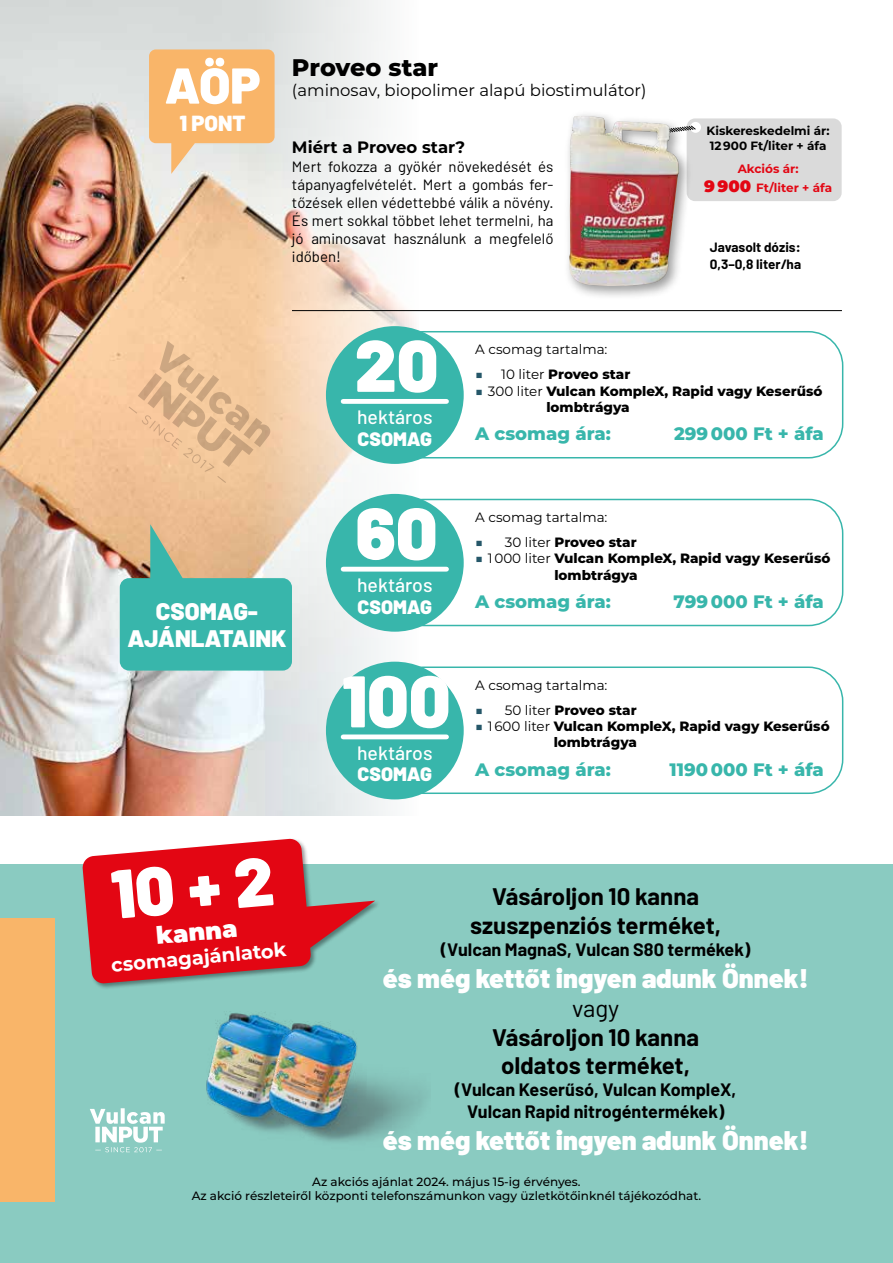
<style>
.page{position:relative;width:893px;height:1263px;background:#fff}
.page>*{position:absolute;margin:0;border:0;box-sizing:border-box;transform-origin:0 0}
.t1{font:900 72.9px "Barlow";color:#fff}
.t2{font:900 68.7px "Barlow";color:#fff}
.t3{font:900 50.25px "Barlow";color:#fff}
.t4{font:900 27px "Barlow";color:#fff}
.t5{font:700 24px/28.8px "Barlow";color:#000;text-align:center}
.t6{font:900 24px/27px "Barlow";color:#fff;text-align:center}
.t7{font:800 24px "Montserrat";letter-spacing:-.005em;color:#000}
.t8{font:900 24px "Montserrat";color:#fff}
.t9{font:24px "Barlow";color:#000}
.t10{font:900 21.9px "Barlow";color:#fff}
.t11{font:500 19.5px "Barlow";color:#fff}
.t12{font:900 19.5px "Barlow";color:#fff}
.t13{font:700 19.5px "Montserrat";color:#fff}
.t14{font:700 18px/21.6px "Barlow";color:#000;text-align:center}
.t15{font:800 18px "Montserrat";color:#38b6ab}
.t16{font:16.5px "Montserrat";color:#000}
.t17{font:700 16.5px "Montserrat";color:#000}
.t18{font:15px/18px "Barlow";color:#000;text-align:justify}
.t19{font:800 13.5px/16.2px "Montserrat";color:#000}
.t20{font:13.5px "Montserrat";color:#000}
.t21{font:700 13.5px/16.5px "Barlow";color:#000}
.t22{font:13.5px "Montserrat";color:#255769}
.t23{font:500 12px/14.4px "Montserrat";color:#000;text-align:center}
.t24{font:700 12px/14.4px "Montserrat";color:#000}
.t25{font:700 12px/19.8px "Montserrat";color:#e30613;text-align:center}
.s1{font-weight:900;font-size:16.5px}
.s2{font-weight:400;color:#255769}
.s3{font-weight:400}
</style>
<div class="page">
<img style="left:0;top:0;width:418px;height:815px">
<svg style="left:129px;top:341px;width:141px;height:142px;background:#ebc096"></svg>
<svg style="left:149px;top:49px;width:126px;height:125px;background:#f4c085"></svg>
<svg style="left:120px;top:524px;width:172px;height:147px;background:#71b6a3"></svg>
<div style="left:693px;top:118px;width:149px;height:83px;background:#dadada"></div>
<div style="left:564px;top:110px;width:129px;height:190px;background:#000;opacity:.4"></div>
<img style="left:569px;top:116px;width:110px;height:170px">
<div style="left:388px;top:331px;width:455px;height:127px;border:2px solid #38b6ab;border-radius:34px"></div>
<div style="left:326px;top:326px;width:138px;height:138px;background:#38b6ab;border-radius:50%"></div>
<div style="left:343px;top:399px;width:103px;height:5px;background:#fff"></div>
<div style="left:388px;top:499px;width:455px;height:127px;border:2px solid #38b6ab;border-radius:34px"></div>
<div style="left:326px;top:494px;width:138px;height:138px;background:#38b6ab;border-radius:50%"></div>
<div style="left:343px;top:567px;width:103px;height:5px;background:#fff"></div>
<div style="left:388px;top:666px;width:455px;height:128px;border:2px solid #38b6ab;border-radius:34px"></div>
<div style="left:326px;top:662px;width:138px;height:137px;background:#38b6ab;border-radius:50%"></div>
<div style="left:343px;top:734px;width:103px;height:5px;background:#fff"></div>
<hr style="left:292px;top:310px;width:550px;height:1px;background:#000">
<div style="left:0;top:864px;width:893px;height:399px;background:#8acbc1"></div>
<div style="left:81px;top:837px;width:300px;height:153px;background:#000;opacity:.4"></div>
<svg style="left:82px;top:838px;width:293px;height:146px"></svg>
<img style="left:191px;top:986px;width:175px;height:143px">
<img style="left:255px;top:995px;width:171px;height:147px">
<svg style="left:90px;top:1108px;width:75px;height:44px"></svg>
<div style="left:0;top:918px;width:54px;height:284px;background:#f9b569"></div>
<h3 class="t3" style="left:165px;top:54px;width:97px">AÖP</h3>
<h3 class="t10" style="left:180px;top:109px;width:67px">1 PONT</h3>
<h3 class="t7" style="left:292px;top:50px;width:148px">Proveo star</h3>
<p class="t16" style="left:292px;top:79px;width:356px">(aminosav, biopolimer alapú biostimulátor)</p>
<p class="t17" style="left:292px;top:135px;width:175px">Miért a Proveo star?</p>
<p class="t18" style="left:292px;top:157px;width:263px">Mert fokozza a gyökér növekedését és tápanyagfelvételét. Mert a gombás fer&shy;tőzések ellen védettebbé válik a növény.<br>És mert sokkal többet lehet termelni, ha jó aminosavat használunk a megfelelő időben!</p>
<p class="t24" style="left:707px;top:123px;width:125px">Kiskereskedelmi ár:<br>12 900 Ft/liter + áfa</p>
<p class="t25" style="left:704px;top:158px;width:129px">Akciós ár:<br><span class="s1">9 900</span> Ft/liter + áfa</p>
<p class="t21" style="left:710px;top:239px;width:93px">Javasolt dózis:<br>0,3–0,8 liter/ha</p>
<h1 class="t1" style="left:355px;top:320px;width:85px">20</h1>
<h3 class="t11" style="left:357px;top:405px;width:77px">hektáros</h3>
<h3 class="t12" style="left:358px;top:427px;width:76px">CSOMAG</h3>
<h1 class="t1" style="left:356px;top:488px;width:84px">60</h1>
<p class="t20" style="left:475px;top:340px;width:134px">A csomag tartalma:</p>
<p class="t19" style="left:475px;top:366px;width:157px"><span class="s2">■</span> <span class="s3">10 liter</span> Proveo star</p>
<p class="t19" style="left:475px;top:382px;width:349px"><span class="s2">■</span> <span class="s3">300 liter</span> Vulcan KompleX, Rapid vagy Keserűsó</p>
<p class="t19" style="left:546px;top:398px;width:85px">lombtrágya</p>
<h3 class="t15" style="left:475px;top:420px;width:137px">A csomag ára:</h3>
<h3 class="t15" style="left:674px;top:420px;width:151px">299 000 Ft + áfa</h3>
<p class="t20" style="left:475px;top:508px;width:134px">A csomag tartalma:</p>
<p class="t22" style="left:475px;top:533px;width:10px">■</p>
<p class="t19" style="left:505px;top:534px;width:133px"><span class="s3">30 liter</span> Proveo star</p>
<p class="t19" style="left:475px;top:550px;width:357px"><span class="s2">■</span> <span class="s3">1 000 liter</span> Vulcan KompleX, Rapid vagy Keserűsó</p>
<h3 class="t6" style="left:127px;top:598px;width:161px">CSOMAG-<br>AJÁNLATAINK</h3>
<h3 class="t11" style="left:357px;top:573px;width:77px">hektáros</h3>
<h3 class="t12" style="left:358px;top:594px;width:76px">CSOMAG</h3>
<h1 class="t1" style="left:342px;top:656px;width:110px">100</h1>
<h3 class="t11" style="left:357px;top:740px;width:77px">hektáros</h3>
<h3 class="t12" style="left:358px;top:762px;width:76px">CSOMAG</h3>
<p class="t19" style="left:554px;top:566px;width:85px">lombtrágya</p>
<h3 class="t15" style="left:475px;top:588px;width:137px">A csomag ára:</h3>
<h3 class="t15" style="left:673px;top:588px;width:152px">799 000 Ft + áfa</h3>
<p class="t20" style="left:475px;top:676px;width:134px">A csomag tartalma:</p>
<p class="t22" style="left:475px;top:701px;width:10px">■</p>
<p class="t19" style="left:505px;top:701px;width:133px"><span class="s3">50 liter</span> Proveo star</p>
<p class="t19" style="left:554px;top:717px;width:277px;text-indent:-78px"><span class="s2">■</span> <span class="s3">1 600 liter</span> Vulcan KompleX, Rapid vagy Keserűsó lombtrágya</p>
<h3 class="t15" style="left:475px;top:756px;width:137px">A csomag ára:</h3>
<h3 class="t15" style="left:670px;top:756px;width:156px">1190 000 Ft + áfa</h3>
<h2 class="t2" style="left:108px;top:852px;width:164px;rotate:-5deg">10 + 2</h2>
<h3 class="t8" style="left:155px;top:918px;width:83px;rotate:-5deg">kanna</h3>
<h3 class="t13" style="left:110px;top:951px;width:177px;rotate:-5deg">csomagajánlatok</h3>
<h3 class="t5" style="left:470px;top:882px;width:252px">Vásároljon 10 kanna szuszpenziós terméket,</h3>
<h3 class="t14" style="left:441px;top:938px;width:311px">(Vulcan MagnaS, Vulcan S80 termékek)</h3>
<h3 class="t4" style="left:383px;top:961px;width:427px">és még kettőt ingyen adunk Önnek!</h3>
<h3 class="t9" style="left:572px;top:993px;width:49px">vagy</h3>
<h3 class="t5" style="left:492px;top:1022px;width:208px">Vásároljon 10 kanna oldatos terméket,</h3>
<h3 class="t14" style="left:455px;top:1079px;width:283px">(Vulcan Keserűsó, Vulcan KompleX,<br>Vulcan Rapid nitrogéntermékek)</h3>
<h3 class="t4" style="left:383px;top:1123px;width:427px">és még kettőt ingyen adunk Önnek!</h3>
<p class="t23" style="left:192px;top:1174px;width:511px">Az akciós ajánlat 2024. május 15-ig érvényes.<br>Az akció részleteiről központi telefonszámunkon vagy üzletkötőinknél tájékozódhat.</p>
</div>
